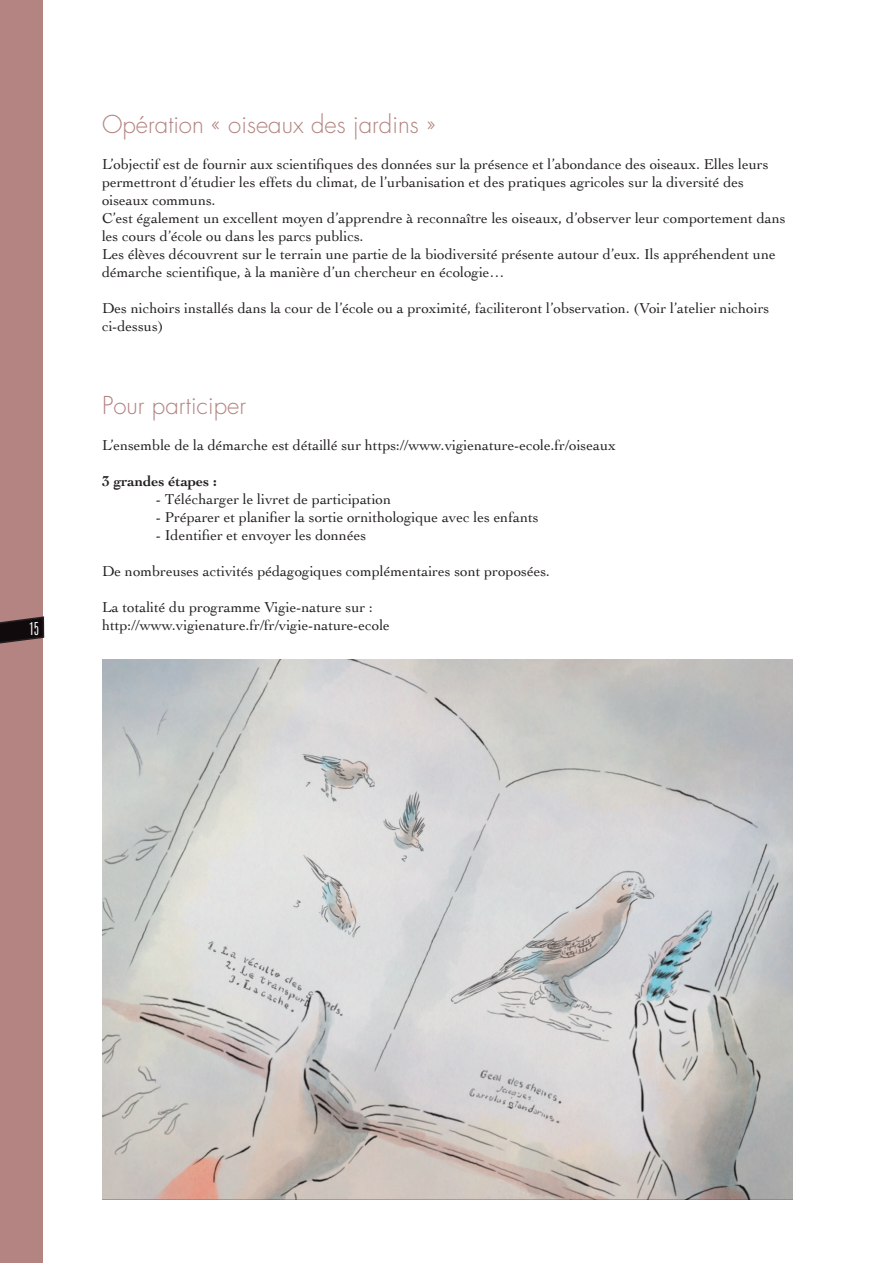
<style>
.page{position:relative;width:893px;height:1263px;background:#fff}
.page>*{position:absolute;margin:0;border:0;box-sizing:border-box;transform-origin:0 0}
.t1{font:300 24px "Futura";color:#b38481}
.t2{font:15px/18px "Cochin";color:#231f20}
.t3{font:700 15px "Cochin";color:#231f20}
.t4{font:300 14.7px "Antonio";color:#fff}
</style>
<div class="page">
<div style="left:0;top:0;width:43px;height:1263px;background:#b38481"></div>
<img style="left:102px;top:659px;width:690px;height:540px">
<svg style="left:0;top:616px;width:45px;height:28px"></svg>
<p class="t4" style="left:30px;top:621px;width:11px">15</p>
<h1 class="t1" style="left:102px;top:113px;width:335px">Opération « oiseaux des jardins »</h1>
<p class="t2" style="left:102px;top:155px;width:685px">L’objectif est de fournir aux scientifiques des données sur la présence et l’abondance des oiseaux. Elles leurs permettront d’étudier les effets du climat, de l’urbanisation et des pratiques agricoles sur la diversité des oiseaux communs.<br>C’est également un excellent moyen d’apprendre à reconnaître les oiseaux, d’observer leur comportement dans les cours d’école ou dans les parcs publics.<br>Les élèves découvrent sur le terrain une partie de la biodiversité présente autour d’eux. Ils appréhendent une démarche scientifique, à la manière d’un chercheur en écologie…</p>
<p class="t2" style="left:102px;top:301px;width:669px">Des nichoirs installés dans la cour de l’école ou a proximité, faciliteront l’observation. (Voir l’atelier nichoirs ci-dessus)</p>
<h1 class="t1" style="left:102px;top:394px;width:145px">Pour participer</h1>
<p class="t2" style="left:102px;top:436px;width:515px">L’ensemble de la démarche est détaillé sur https://www.vigienature-ecole.fr/oiseaux</p>
<p class="t3" style="left:102px;top:475px;width:117px">3 grandes étapes :</p>
<p class="t2" style="left:156px;top:492px;width:237px">- Télécharger le livret de participation</p>
<p class="t2" style="left:156px;top:508px;width:384px">- Préparer et planifier la sortie ornithologique avec les enfants</p>
<p class="t2" style="left:156px;top:526px;width:212px">- Identifier et envoyer les données</p>
<p class="t2" style="left:102px;top:564px;width:449px">De nombreuses activités pédagogiques complémentaires sont proposées.</p>
<p class="t2" style="left:102px;top:600px;width:289px">La totalité du programme Vigie-nature sur : http://www.vigienature.fr/fr/vigie-nature-ecole</p>
</div>
